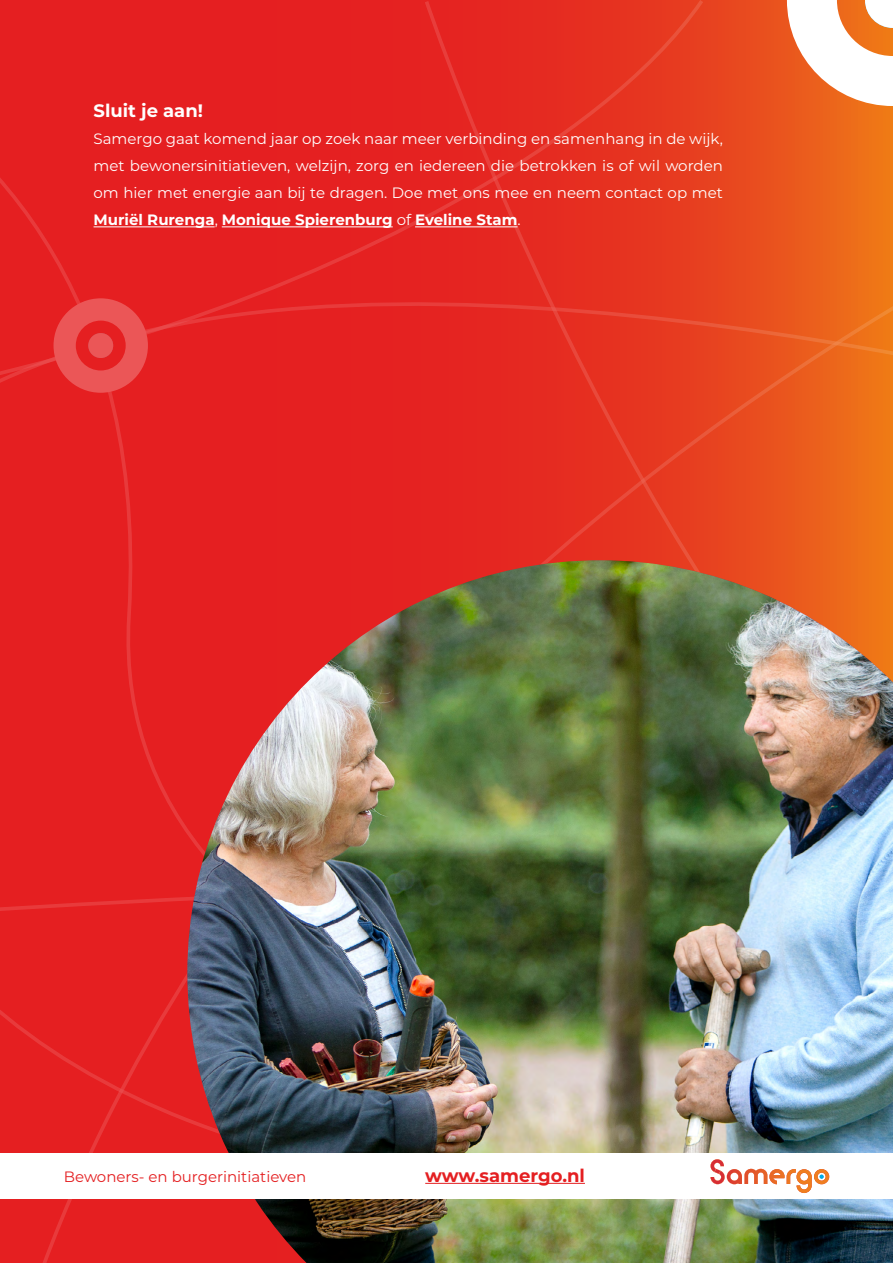
<style>
.page{position:relative;width:893px;height:1263px;background:#e51f21}
.page>*{position:absolute;margin:0;border:0;box-sizing:border-box;transform-origin:0 0}
.t1{font:700 18px "Montserrat";color:#e41f21}
.t2{font:700 18px "Montserrat";color:#fff}
.t3{font:15px/27px "Montserrat";color:#fff;text-align:justify}
.t4{font:15px "Montserrat";color:#e41f21}
.s1{font-weight:700}
</style>
<div class="page">
<svg style="left:707px;top:0;width:186px;height:161px;background:#e9551e"></svg>
<svg style="left:533px;top:161px;width:360px;height:399px;background:#e94e1e"></svg>
<svg style="left:43px;top:1097px;width:144px;height:166px"></svg>
<svg style="left:148px;top:0;width:559px;height:339px"></svg>
<svg style="left:125px;top:494px;width:62px;height:339px"></svg>
<svg style="left:0;top:178px;width:148px;height:316px"></svg>
<div style="left:88px;top:333px;width:25px;height:25px;background:#eb5657;border-radius:50%"></div>
<svg style="left:0;top:897px;width:187px;height:200px"></svg>
<img style="left:187px;top:560px;width:706px;height:703px">
<div style="left:0;top:1153px;width:893px;height:46px;background:#fff"></div>
<svg style="left:710px;top:1159px;width:119px;height:34px"></svg>
<hr style="left:94px;top:226px;width:121px;height:1px;background:#fff">
<hr style="left:222px;top:226px;width:171px;height:1px;background:#fff">
<hr style="left:415px;top:226px;width:103px;height:1px;background:#fff">
<hr style="left:425px;top:1183px;width:160px;height:1px;background:#e41f21">
<svg style="left:787px;top:1px;width:106px;height:105px;background:#f7c4a7"></svg>
<p class="t2" style="left:94px;top:98px;width:111px">Sluit je aan!</p>
<p class="t3" style="left:94px;top:125px;width:631px">Samergo gaat komend jaar op zoek naar meer verbinding en samenhang in de wijk, met bewonersinitiatieven, welzijn, zorg en iedereen die betrokken is of wil worden om hier met energie aan bij te dragen. Doe met ons mee en neem contact op met <span class="s1">Muriël Rurenga</span>, <span class="s1">Monique Spierenburg</span> of <span class="s1">Eveline Stam</span>.</p>
<p class="t4" style="left:64px;top:1166px;width:244px">Bewoners- en burgerinitiatieven</p>
<p class="t1" style="left:425px;top:1162px;width:161px">www.samergo.nl</p>
</div>
